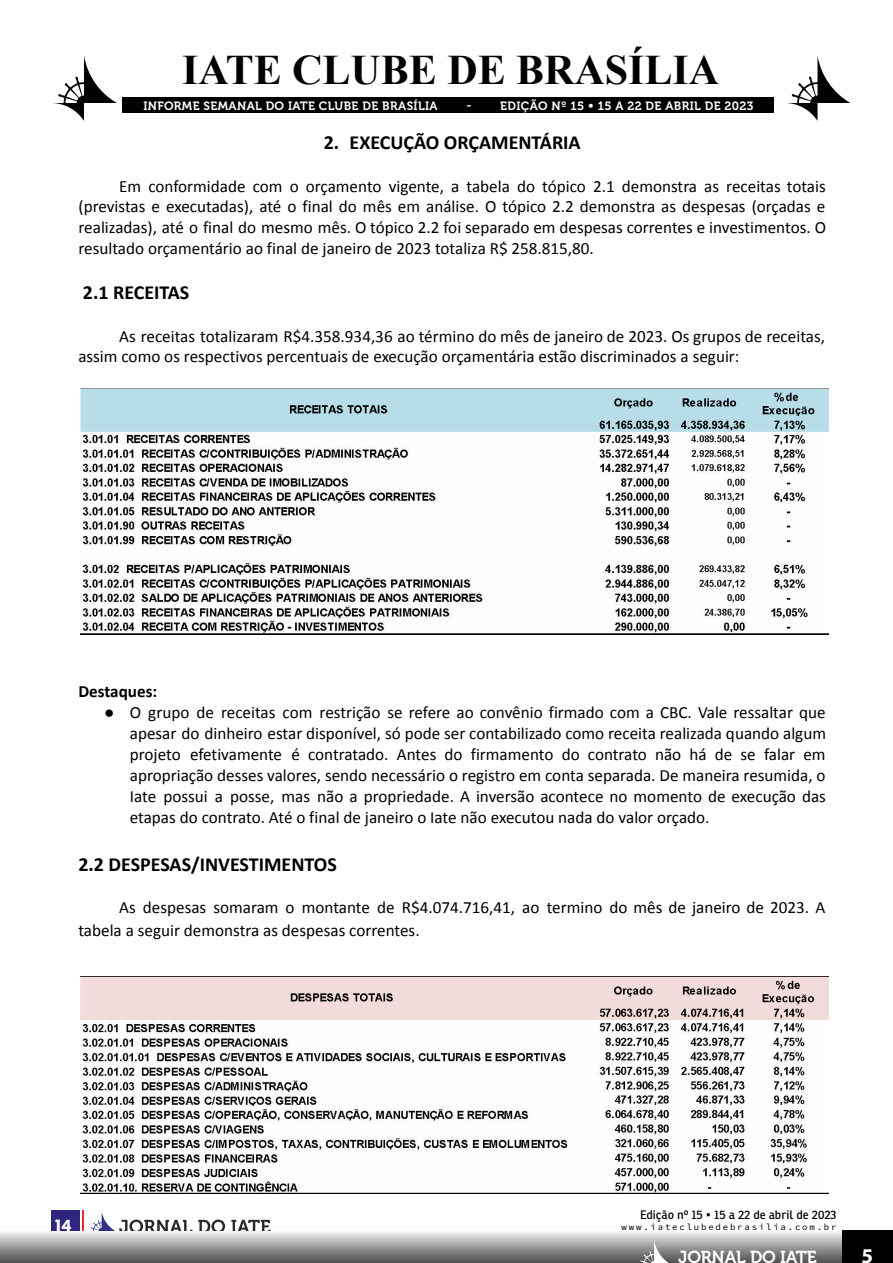
<style>
.page{position:relative;width:893px;height:1263px;background:#fff}
.page>*{position:absolute;margin:0;border:0;box-sizing:border-box;transform-origin:0 0}
.t1{font:700 42px "Times New Roman";color:#000}
.t2{font:700 21px "Myriad Pro";color:#fff}
.t3{font:700 19.95px "Calibri";color:#000}
.t4{font:17.25px "Museo 700";letter-spacing:-.01em;color:#fff}
.t5{font:17.1px/21px "Calibri";color:#000;text-align:justify}
.t6{font:700 17.1px "Calibri";color:#000}
.t7{font:700 15.6px "Poppins";color:#fff}
.t8{font:12px "Museo 700";letter-spacing:.03em;color:#fff}
.t9{font:12px "Ronnia";color:#000}
.t10{font:9px "Source Code Variable";letter-spacing:.2em;color:#000}
.s1{font-family:"Arial"}
</style>
<div class="page">
<div style="left:51px;top:1210px;width:28px;height:25px;background:#302682"></div>
<svg style="left:83px;top:1210px;width:187px;height:21px"></svg>
<svg style="left:787px;top:56px;width:63px;height:65px"></svg>
<svg style="left:53px;top:56px;width:64px;height:65px"></svg>
<div style="left:122px;top:98px;width:652px;height:15px;background:#000"></div>
<div style="left:0;top:1231px;width:893px;height:32px;background:linear-gradient(to bottom,#f1f1f1,#50504f)"></div>
<svg style="left:636px;top:1240px;width:36px;height:23px"></svg>
<div style="left:842px;top:1230px;width:51px;height:33px;background:#000"></div>
<img style="left:81px;top:388px;width:748px;height:246px">
<img style="left:81px;top:976px;width:748px;height:218px">
<h1 class="t1" style="left:182px;top:41px;width:539px">IATE CLUBE DE BRASÍLIA</h1>
<p class="t8" style="left:143px;top:99px;width:296px">INFORME SEMANAL DO IATE CLUBE DE BRASÍLIA</p>
<p class="t8" style="left:466px;top:99px;width:289px">- EDIÇÃO Nº 15 • 15 A 22 DE ABRIL DE 2023</p>
<p class="t3" style="left:324px;top:132px;width:258px">2. EXECUÇÃO ORÇAMENTÁRIA</p>
<p class="t5" style="left:78px;top:175px;width:749px;text-indent:41px">Em conformidade com o orçamento vigente, a tabela do tópico 2.1 demonstra as receitas totais (previstas e executadas), até o final do mês em análise. O tópico 2.2 demonstra as despesas (orçadas e realizadas), até o final do mesmo mês. O tópico 2.2 foi separado em despesas correntes e investimentos. O resultado orçamentário ao final de janeiro de 2023 totaliza R$ 258.815,80.</p>
<p class="t3" style="left:83px;top:282px;width:108px">2.1 RECEITAS</p>
<p class="t5" style="left:78px;top:325px;width:748px;text-indent:41px">As receitas totalizaram R$4.358.934,36 ao término do mês de janeiro de 2023. Os grupos de receitas, assim como os respectivos percentuais de execução orçamentária estão discriminados a seguir:</p>
<p class="t6" style="left:78px;top:682px;width:80px">Destaques:</p>
<p class="t5" style="left:130px;top:702px;width:698px;text-indent:-26px"><span class="s1">●</span> O grupo de receitas com restrição se refere ao convênio firmado com a CBC. Vale ressaltar que apesar do dinheiro estar disponível, só pode ser contabilizado como receita realizada quando algum projeto efetivamente é contratado. Antes do firmamento do contrato não há de se falar em apropriação desses valores, sendo necessário o registro em conta separada. De maneira resumida, o Iate possui a posse, mas não a propriedade. A inversão acontece no momento de execução das etapas do contrato. Até o final de janeiro o Iate não executou nada do valor orçado.</p>
<p class="t3" style="left:78px;top:854px;width:260px">2.2 DESPESAS/INVESTIMENTOS</p>
<p class="t5" style="left:78px;top:896px;width:748px;line-height:22.6px;text-indent:41px">As despesas somaram o montante de R$4.074.716,41, ao termino do mês de janeiro de 2023. A tabela a seguir demonstra as despesas correntes.</p>
<p class="t9" style="left:640px;top:1207px;width:198px">Edição nº 15 • 15 a 22 de abril de 2023</p>
<p class="t7" style="left:55px;top:1217px;width:18px">14</p>
<p class="t10" style="left:622px;top:1221px;width:216px">www.iateclubedebrasilia.com.br</p>
<p class="t4" style="left:678px;top:1247px;width:140px">JORNAL DO IATE</p>
<p class="t2" style="left:862px;top:1243px;width:13px">5</p>
</div>
